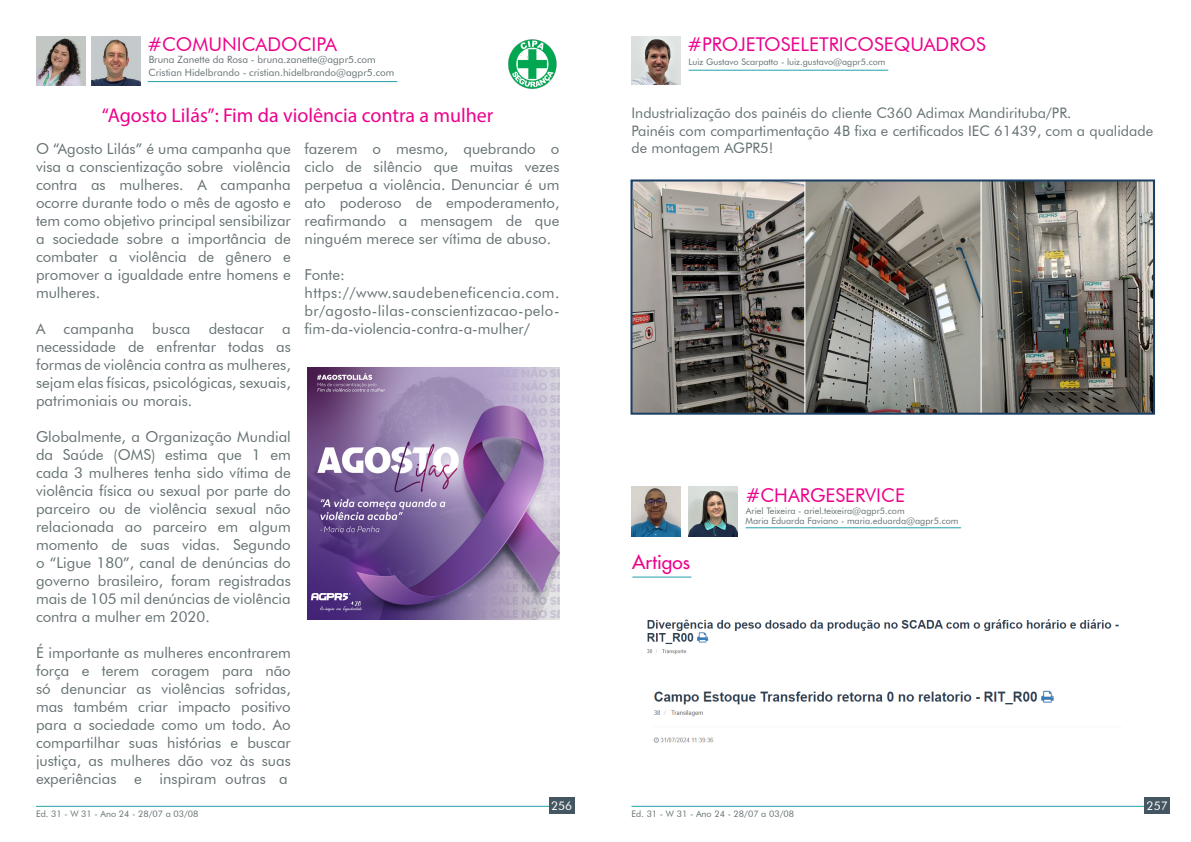
<style>
.page{position:relative;width:1191px;height:842px;background:#fff}
.page>*{position:absolute;margin:0;border:0;box-sizing:border-box;transform-origin:0 0}
.t1{font:20px "Myriad Pro";color:#ed028c}
.t2{font:19px "Futura BT";color:#ed028c}
.t3{font:500 19px "Futura";color:#ed028c}
.t4{font:15px/18px "Futura BT";color:#657173;text-align:justify}
.t5{font:14.5px/17.4px "Futura BT";color:#657173}
.t6{font:12px "Futura BT";color:#fff}
.t7{font:10px "Futura BT";color:#657173}
.t8{font:9px "Futura BT";color:#657173}
</style>
<div class="page">
<hr style="left:36px;top:806px;width:523px;height:1px;background:#1ea2aa">
<hr style="left:631px;top:806px;width:524px;height:1px;background:#1ea2aa">
<div style="left:549px;top:798px;width:25px;height:16px;background:#445662"></div>
<div style="left:1144px;top:798px;width:26px;height:16px;background:#445662"></div>
<hr style="left:688px;top:70px;width:200px;height:1px;background:#1ea2aa">
<img style="left:631px;top:36px;width:49px;height:48px">
<img style="left:633px;top:182px;width:519px;height:230px">
<div style="left:630px;top:179px;width:525px;height:236px;border:2px solid #1b3e63"></div>
<hr style="left:745px;top:527px;width:216px;height:1px;background:#1ea2aa">
<img style="left:631px;top:487px;width:49px;height:49px">
<img style="left:688px;top:487px;width:49px;height:49px">
<hr style="left:632px;top:577px;width:59px;height:1px;background:#1ea2aa">
<img style="left:647px;top:619px;width:472px;height:36px">
<img style="left:653px;top:690px;width:401px;height:53px">
<hr style="left:148px;top:81px;width:249px;height:1px;background:#1ea2aa">
<img style="left:37px;top:36px;width:49px;height:50px">
<img style="left:92px;top:36px;width:49px;height:50px">
<img style="left:508px;top:39px;width:49px;height:50px">
<img style="left:307px;top:368px;width:252px;height:252px">
<p class="t2" style="left:148px;top:33px;width:191px">#COMUNICADOCIPA</p>
<p class="t7" style="left:148px;top:67px;width:247px">Cristian Hidelbrando - cristian.hidelbrando@agpr5.com</p>
<p class="t7" style="left:149px;top:53px;width:228px">Bruna Zanette da Rosa - bruna.zanette@agpr5.com</p>
<p class="t1" style="left:102px;top:103px;width:393px">“Agosto Lilás”: Fim da violência contra a mulher</p>
<p class="t4" style="left:36px;top:139px;width:256px">O “Agosto Lilás” é uma campanha que visa a conscientização sobre violência contra as mulheres. A campanha ocorre durante todo o mês de agosto e tem como objetivo principal sensibilizar a sociedade sobre a importância de combater a violência de gênero e promover a igualdade entre homens e mulheres.</p>
<p class="t4" style="left:36px;top:319px;width:256px">A campanha busca destacar a necessidade de enfrentar todas as formas de violência contra as mulheres, sejam elas físicas, psicológicas, sexuais, patrimoniais ou morais.</p>
<p class="t4" style="left:36px;top:427px;width:256px">Globalmente, a Organização Mundial da Saúde (OMS) estima que 1 em cada 3 mulheres tenha sido vítima de violência física ou sexual por parte do parceiro ou de violência sexual não relacionada ao parceiro em algum momento de suas vidas. Segundo o “Ligue 180”, canal de denúncias do governo brasileiro, foram registradas mais de 105 mil denúncias de violência contra a mulher em 2020.</p>
<p class="t4" style="left:36px;top:643px;width:256px">É importante as mulheres encontrarem força e terem coragem para não só denunciar as violências sofridas, mas também criar impacto positivo para a sociedade como um todo. Ao compartilhar suas histórias e buscar justiça, as mulheres dão voz às suas experiências e inspiram outras a</p>
<p class="t4" style="left:305px;top:139px;width:256px">fazerem o mesmo, quebrando o ciclo de silêncio que muitas vezes perpetua a violência. Denunciar é um ato poderoso de empoderamento, reafirmando a mensagem de que ninguém merece ser vítima de abuso.</p>
<p class="t4" style="left:305px;top:265px;width:42px">Fonte:</p>
<p class="t4" style="left:305px;top:283px;width:256px">https://www.saudebeneficencia.com. br/agosto-lilas-conscientizacao-pelo&shy;fim-da-violencia-contra-a-mulher/</p>
<p class="t2" style="left:687px;top:33px;width:300px">#PROJETOSELETRICOSEQUADROS</p>
<p class="t8" style="left:688px;top:56px;width:198px">Luiz Gustavo Scarpatto - luiz.gustavo@agpr5.com</p>
<p class="t5" style="left:631px;top:104px;width:441px">Industrialização dos painéis do cliente C360 Adimax Mandirituba/PR.</p>
<p class="t5" style="left:631px;top:122px;width:523px">Painéis com compartimentação 4B fixa e certificados IEC 61439, com a qualidade de montagem AGPR5!</p>
<p class="t3" style="left:632px;top:550px;width:59px">Artigos</p>
<p class="t2" style="left:746px;top:484px;width:160px">#CHARGESERVICE</p>
<p class="t8" style="left:745px;top:515px;width:214px">Maria Eduarda Faviano - maria.eduarda@agpr5.com</p>
<p class="t8" style="left:746px;top:505px;width:160px">Ariel Teixeira - ariel.teixeira@agpr5.com</p>
<p class="t6" style="left:551px;top:798px;width:23px">256</p>
<p class="t6" style="left:1146px;top:798px;width:23px">257</p>
<p class="t8" style="left:36px;top:808px;width:164px">Ed. 31 - W 31 - Ano 24 - 28/07 a 03/08</p>
<p class="t8" style="left:631px;top:808px;width:164px">Ed. 31 - W 31 - Ano 24 - 28/07 a 03/08</p>
</div>
